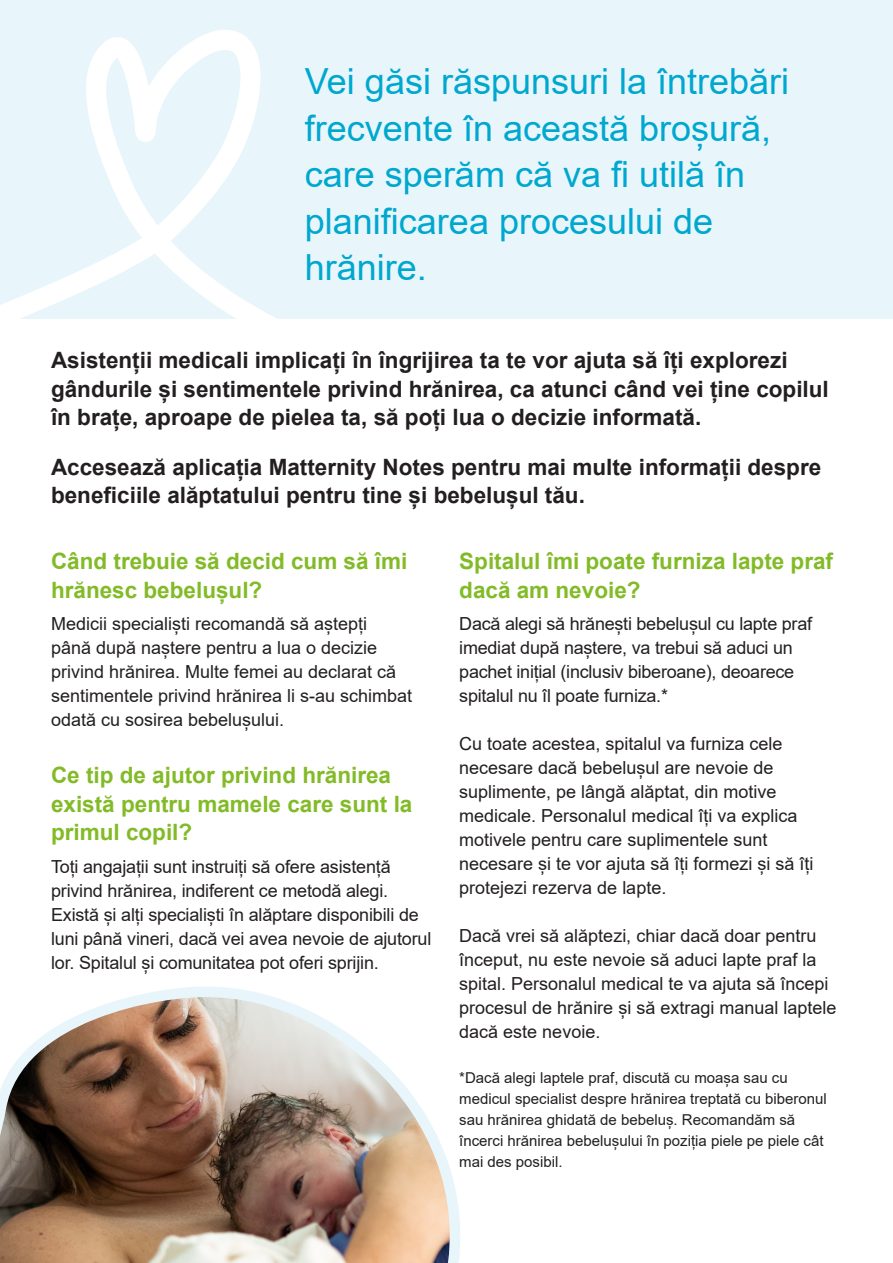
<style>
.page{position:relative;width:893px;height:1263px;background:#fff}
.page>*{position:absolute;margin:0;border:0;box-sizing:border-box;transform-origin:0 0}
.t1{font:36px/46.5px "Arial";color:#00a7cf}
.t2{font:700 22.5px/28.5px "Arial";color:#231f20}
.t3{font:700 22.5px/28.5px "Arial";color:#82bb27}
.t4{font:18px/24px "Arial";color:#231f20}
.t5{font:15px/21px "Arial";color:#231f20}
</style>
<div class="page">
<div style="left:0;top:0;width:893px;height:319px;background:#e8f6fc"></div>
<svg style="left:0;top:30px;width:277px;height:289px"></svg>
<img style="left:0;top:986px;width:460px;height:277px">
<p class="t1" style="left:305px;top:58px;width:486px">Vei găsi răspunsuri la întrebări frecvente în această broșură, care sperăm că va fi utilă în planificarea procesului de hrănire.</p>
<p class="t2" style="left:51px;top:346px;width:779px">Asistenții medicali implicați în îngrijirea ta te vor ajuta să îți explorezi gândurile și sentimentele privind hrănirea, ca atunci când vei ține copilul în brațe, aproape de pielea ta, să poți lua o decizie informată.</p>
<p class="t2" style="left:51px;top:453px;width:772px">Accesează aplicația Matternity Notes pentru mai multe informații despre beneficiile alăptatului pentru tine și bebelușul tău.</p>
<p class="t3" style="left:51px;top:547px;width:358px">Când trebuie să decid cum să îmi hrănesc bebelușul?</p>
<p class="t4" style="left:51px;top:612px;width:363px">Medicii specialiști recomandă să aștepți<br>până după naștere pentru a lua o decizie privind hrănirea. Multe femei au declarat că sentimentele privind hrănirea li s-au schimbat odată cu sosirea bebelușului.</p>
<p class="t3" style="left:51px;top:761px;width:363px">Ce tip de ajutor privind hrănirea există pentru mamele care sunt la primul copil?</p>
<p class="t4" style="left:51px;top:854px;width:382px">Toți angajații sunt instruiți să ofere asistență privind hrănirea, indiferent ce metodă alegi.<br>Există și alți specialiști în alăptare disponibili de luni până vineri, dacă vei avea nevoie de ajutorul lor. Spitalul și comunitatea pot oferi sprijin.</p>
<p class="t3" style="left:459px;top:547px;width:375px">Spitalul îmi poate furniza lapte praf dacă am nevoie?</p>
<p class="t4" style="left:459px;top:612px;width:354px">Dacă alegi să hrănești bebelușul cu lapte praf imediat după naștere, va trebui să aduci un pachet inițial (inclusiv biberoane), deoarece spitalul nu îl poate furniza.*</p>
<p class="t4" style="left:459px;top:732px;width:356px">Cu toate acestea, spitalul va furniza cele necesare dacă bebelușul are nevoie de suplimente, pe lângă alăptat, din motive medicale. Personalul medical îți va explica motivele pentru care suplimentele sunt necesare și te vor ajuta să îți formezi și să îți protejezi rezerva de lapte.</p>
<p class="t4" style="left:459px;top:924px;width:379px">Dacă vrei să alăptezi, chiar dacă doar pentru început, nu este nevoie să aduci lapte praf la spital. Personalul medical te va ajuta să începi procesul de hrănire și să extragi manual laptele dacă este nevoie.</p>
<p class="t5" style="left:459px;top:1067px;width:369px">*Dacă alegi laptele praf, discută cu moașa sau cu medicul specialist despre hrănirea treptată cu biberonul sau hrănirea ghidată de bebeluș. Recomandăm să încerci hrănirea bebelușului în poziția piele pe piele cât mai des posibil.</p>
</div>
